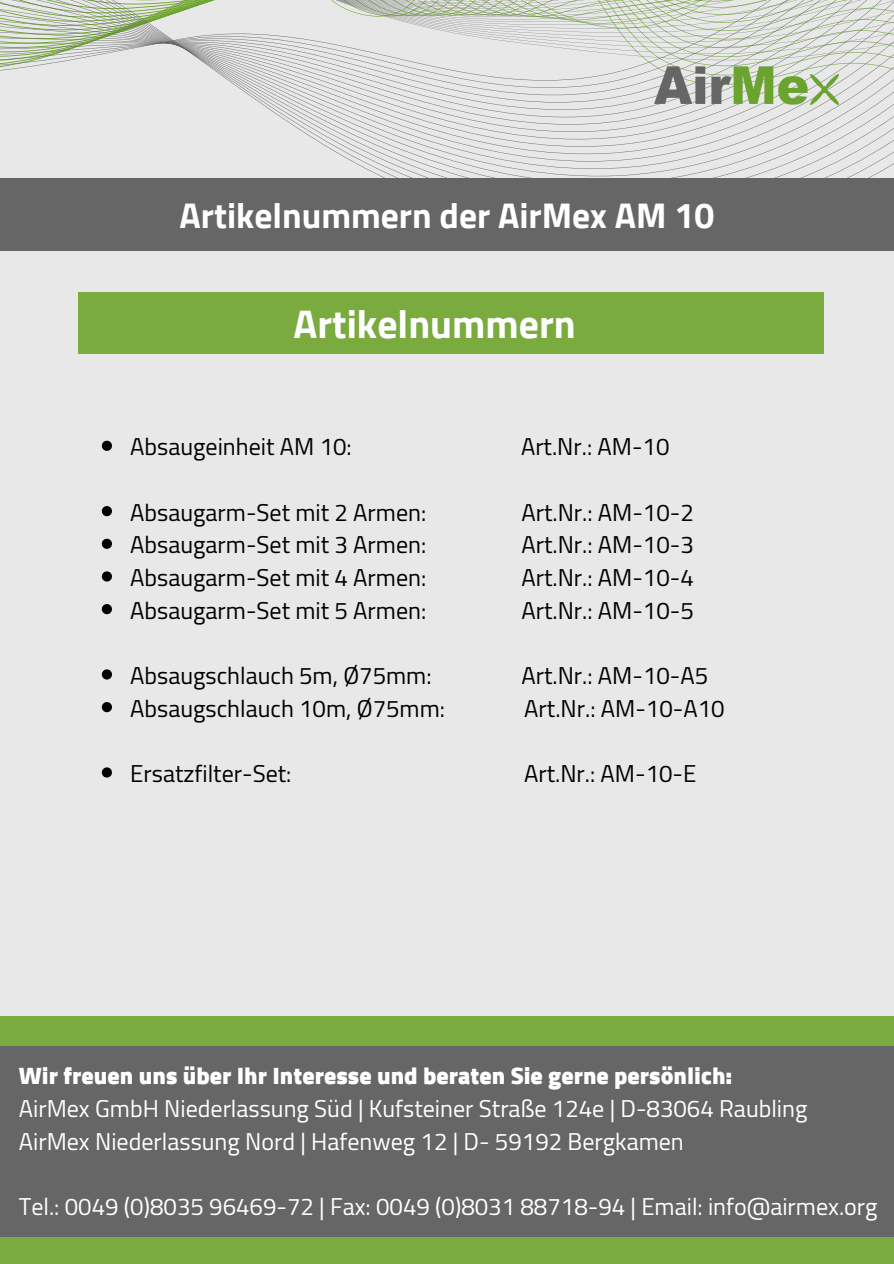
<style>
.page{position:relative;width:894px;height:1264px;background:#fff}
.page>*{position:absolute;margin:0;border:0;box-sizing:border-box;transform-origin:0 0}
.t1{font:700 39.6px "Cairo";color:#fff}
.t2{font:700 35.4px "Cairo";color:#fff}
.t3{font:24px "Cairo";color:#000}
.t4{font:24px "Cairo";color:#fff}
.t5{font:900 24px "Cairo";color:#fff}
</style>
<div class="page">
<div style="left:0;top:0;width:893px;height:1263px;background:#e8e8e8"></div>
<svg style="left:0;top:60px;width:893px;height:118px"></svg>
<svg style="left:0;top:0;width:893px;height:60px"></svg>
<div style="left:0;top:1016px;width:893px;height:247px;background:#7aab41"></div>
<div style="left:0;top:1046px;width:893px;height:190px;background:#666"></div>
<div style="left:0;top:178px;width:893px;height:73px;background:#666"></div>
<img style="left:654px;top:62px;width:183px;height:55px">
<div style="left:78px;top:292px;width:746px;height:62px;background:#79ab3f"></div>
<svg style="left:102px;top:441px;width:10px;height:10px"></svg>
<svg style="left:102px;top:506px;width:10px;height:10px"></svg>
<svg style="left:102px;top:538px;width:10px;height:11px"></svg>
<svg style="left:102px;top:571px;width:10px;height:10px"></svg>
<svg style="left:102px;top:604px;width:10px;height:10px"></svg>
<svg style="left:102px;top:669px;width:10px;height:10px"></svg>
<svg style="left:102px;top:702px;width:10px;height:10px"></svg>
<svg style="left:102px;top:767px;width:10px;height:10px"></svg>
<p class="t2" style="left:179px;top:195px;width:536px">Artikelnummern der AirMex AM 10</p>
<p class="t1" style="left:293px;top:301px;width:283px">Artikelnummern</p>
<p class="t3" style="left:130px;top:433px;width:223px">Absaugeinheit AM 10:</p>
<p class="t3" style="left:521px;top:433px;width:150px">Art.Nr.: AM-10</p>
<p class="t3" style="left:130px;top:498px;width:297px">Absaugarm-Set mit 2 Armen:</p>
<p class="t3" style="left:521px;top:498px;width:174px">Art.Nr.: AM-10-2</p>
<p class="t3" style="left:130px;top:531px;width:297px">Absaugarm-Set mit 3 Armen:</p>
<p class="t3" style="left:521px;top:531px;width:174px">Art.Nr.: AM-10-3</p>
<p class="t3" style="left:130px;top:563px;width:297px">Absaugarm-Set mit 4 Armen:</p>
<p class="t3" style="left:521px;top:563px;width:174px">Art.Nr.: AM-10-4</p>
<p class="t3" style="left:130px;top:596px;width:297px">Absaugarm-Set mit 5 Armen:</p>
<p class="t3" style="left:521px;top:596px;width:174px">Art.Nr.: AM-10-5</p>
<p class="t3" style="left:130px;top:661px;width:303px">Absaugschlauch 5m, Ø75mm:</p>
<p class="t3" style="left:521px;top:661px;width:188px">Art.Nr.: AM-10-A5</p>
<p class="t3" style="left:130px;top:694px;width:316px">Absaugschlauch 10m, Ø75mm:</p>
<p class="t3" style="left:524px;top:694px;width:202px">Art.Nr.: AM-10-A10</p>
<p class="t3" style="left:130px;top:759px;width:163px">Ersatzfilter-Set:</p>
<p class="t3" style="left:524px;top:759px;width:174px">Art.Nr.: AM-10-E</p>
<p class="t5" style="left:19px;top:1061px;width:714px">Wir freuen uns über Ihr Interesse und beraten Sie gerne persönlich:</p>
<p class="t4" style="left:19px;top:1094px;width:790px">AirMex GmbH Niederlassung Süd | Kufsteiner Straße 124e | D-83064 Raubling</p>
<p class="t4" style="left:19px;top:1127px;width:666px">AirMex Niederlassung Nord | Hafenweg 12 | D- 59192 Bergkamen</p>
<p class="t4" style="left:19px;top:1192px;width:860px">Tel.: 0049 (0)8035 96469-72 | Fax: 0049 (0)8031 88718-94 | Email: info@airmex.org</p>
</div>
